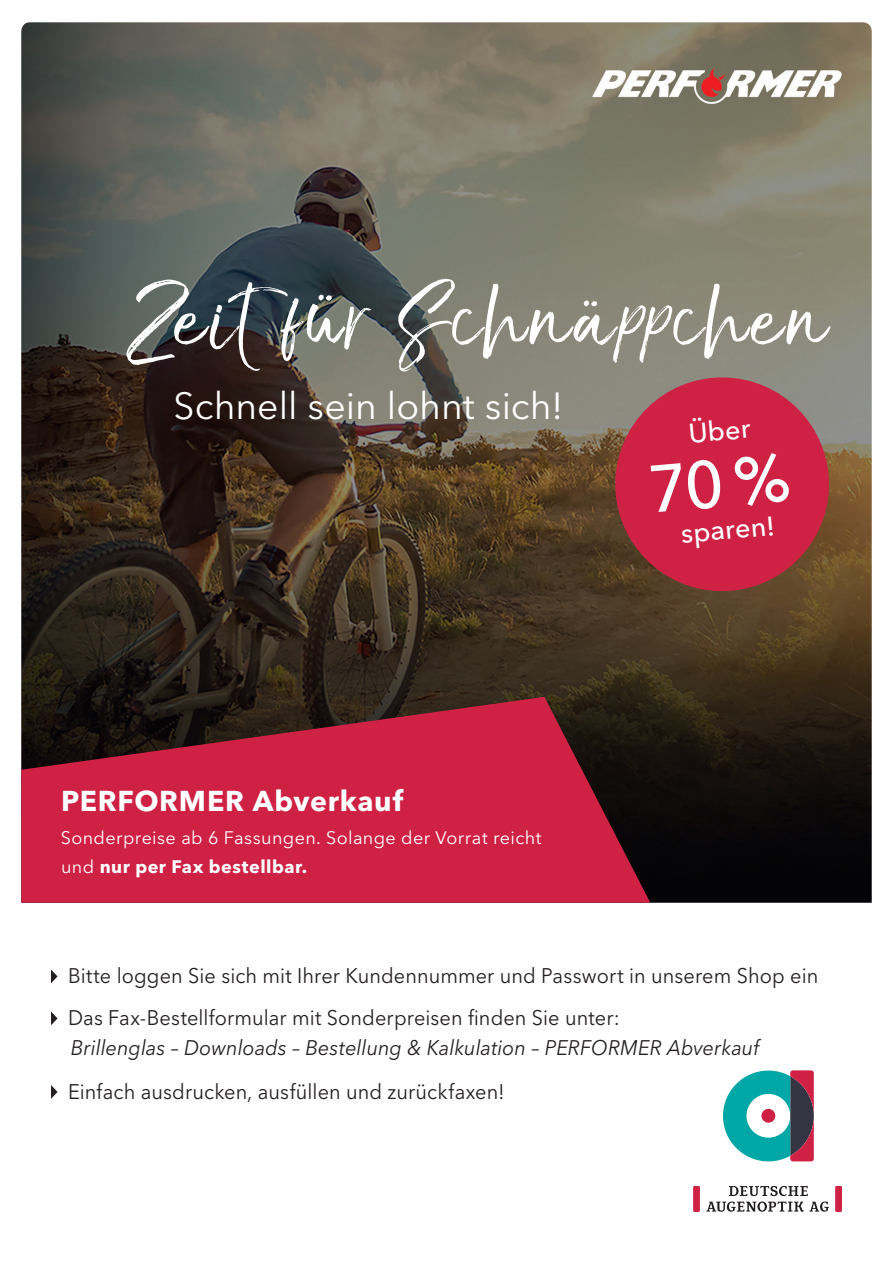
<style>
.page{position:relative;width:893px;height:1263px;background:#fff}
.page>*{position:absolute;margin:0;border:0;box-sizing:border-box;transform-origin:0 0}
._01_Titel_Headline_1{font:112.35px "The Braggest";letter-spacing:.04em;color:#fff}
._01_Titel_Headline_1-2{font:37.5px "Avenir Next LT Pro";color:#fff}
.t1{font:700 28.5px "Avenir Next LT Pro";letter-spacing:.025em;color:#fff}
.t2{font:500 27px "Avenir Next LT Pro";color:#fff}
._02_Titel_Copy__Bull{font:21px "Avenir Next LT Pro";letter-spacing:.005em;color:#231f20;scale:.95 1}
._02_Titel_Copy__Bull-2{font:italic 21px "Avenir Next LT Pro";color:#231f20;scale:.95 1}
.t3{font:18px "Avenir Next LT Pro";letter-spacing:.02em;color:#fff}
.t4{font:700 18px "Avenir Next LT Pro";letter-spacing:.03em;color:#fff}
.s1{font-weight:400}
</style>
<div class="page">
<img style="left:21px;top:22px;width:851px;height:881px">
<svg style="left:610px;top:373px;width:224px;height:223px;background:#b03848"></svg>
<svg style="left:706px;top:1186px;width:123px;height:26px"></svg>
<div style="left:693px;top:1186px;width:7px;height:26px;background:#cf2144"></div>
<div style="left:835px;top:1186px;width:7px;height:26px;background:#cf2144"></div>
<svg style="left:723px;top:1070px;width:91px;height:91px"></svg>
<svg style="left:51px;top:969px;width:7px;height:14px"></svg>
<svg style="left:51px;top:1011px;width:7px;height:14px"></svg>
<svg style="left:51px;top:1085px;width:7px;height:14px"></svg>
<svg style="left:21px;top:697px;width:631px;height:206px;background:#a51e37"></svg>
<div style="left:651px;top:452px;width:139px;height:60px;background:#cf2144"></div>
<p class="_01_Titel_Headline_1" style="left:127px;top:263px;width:703px">Zeit für Schnäppchen</p>
<p class="_01_Titel_Headline_1-2" style="left:174px;top:384px;width:391px">Schnell sein lohnt sich!</p>
<p class="t2" style="left:687px;top:417px;width:64px;rotate:-5deg">Über</p>
<p class="t1" style="left:61px;top:784px;width:344px">PERFORMER Abverkauf</p>
<p class="t3" style="left:61px;top:827px;width:482px">Sonderpreise ab 6 Fassungen. Solange der Vorrat reicht</p>
<p class="t4" style="left:61px;top:856px;width:247px"><span class="s1">und</span> nur per Fax bestellbar.</p>
<p class="t2" style="left:680px;top:517px;width:96px;rotate:-5deg">sparen!</p>
<p class="_02_Titel_Copy__Bull" style="left:68px;top:963px;width:791px">Bitte loggen Sie sich mit Ihrer Kundennummer und Passwort in unserem Shop ein</p>
<p class="_02_Titel_Copy__Bull" style="left:68px;top:1005px;width:582px">Das Fax-Bestellformular mit Sonderpreisen finden Sie unter:</p>
<p class="_02_Titel_Copy__Bull-2" style="left:71px;top:1035px;width:726px">Brillenglas – Downloads – Bestellung &amp; Kalkulation – PERFORMER Abverkauf</p>
<p class="_02_Titel_Copy__Bull" style="left:68px;top:1079px;width:461px">Einfach ausdrucken, ausfüllen und zurückfaxen!</p>
</div>
